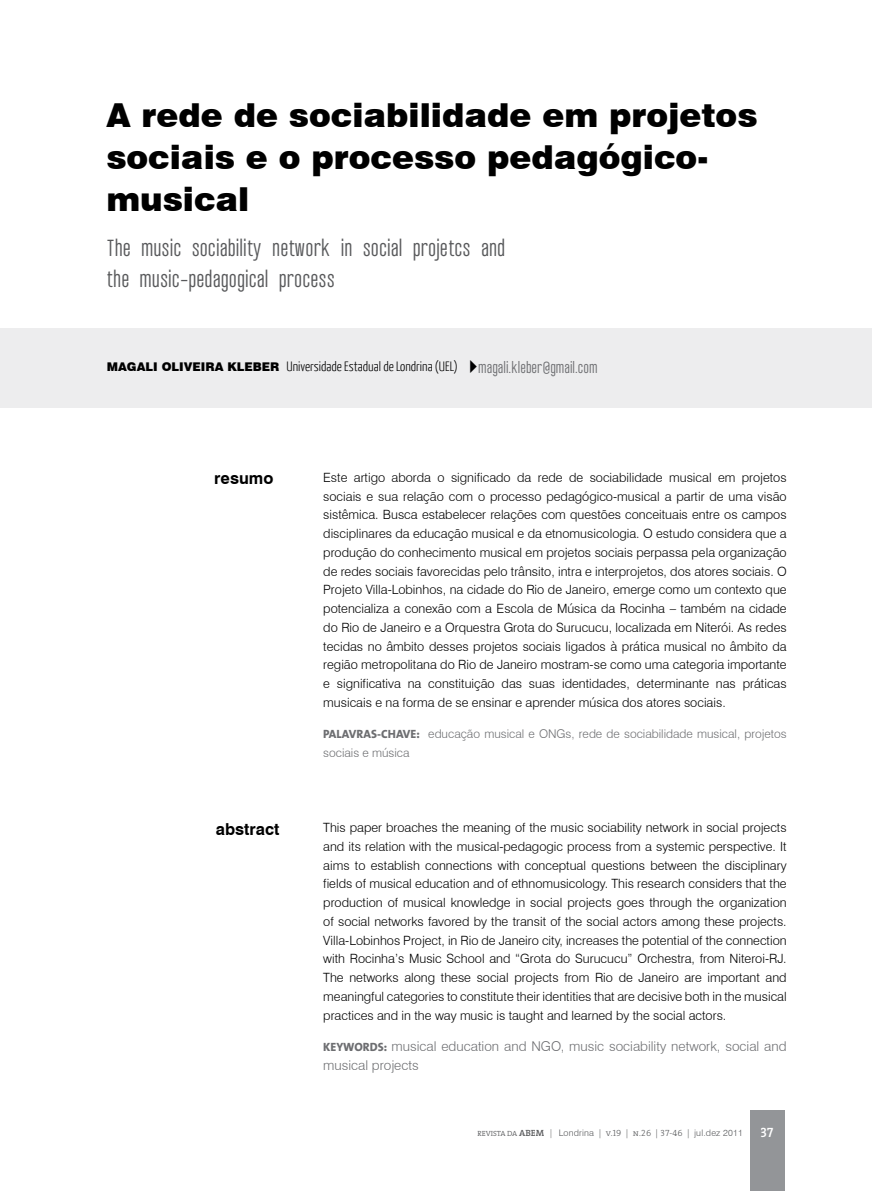
<style>
.page{position:relative;width:872px;height:1191px;background:#fff}
.page>*{position:absolute;margin:0;border:0;box-sizing:border-box;transform-origin:0 0}
.t1{font:900 33px/42px "Swiss 721 BT";color:#000}
.t2{font:19.5px/31.5px "Wearetrippin Short";color:#58595b}
.t3{font:700 16.5px "Swiss 721 BT";color:#000}
.t4{font:300 13.5px/18.8px "Swiss 721 BT";color:#6d6e71}
.t5{font:300 13.5px "Yanone Kaffeesatz";color:#000}
.t6{font:13.5px "Wearetrippin Short";color:#6d6e71}
.t7{font:13.5px "The Serif Semi Bold Caps";color:#fff}
.t8{font:300 12.75px/18.8px "Swiss 721 BT";color:#000;text-align:justify}
.t9{font:300 12px/18.8px "Swiss 721 BT";color:#6d6e71}
.t10{font:300 9px "Swiss 721 BT";letter-spacing:.02em;color:#58595b}
.s1{font-family:"Swiss 721 BT";font-weight:900;font-size:12px}
.s2{font-family:"The Mix";font-weight:800}
.s3{font-family:"The Mix";font-weight:800;font-size:12px}
.s4{font-family:"The Serif";font-size:7.5px}
.s5{font-family:"The Serif";font-weight:600}
.s6{font-family:"The Serif Light Caps";font-weight:400}
</style>
<div class="page">
<div style="left:749px;top:1110px;width:35px;height:81px;background:#939598"></div>
<div style="left:0;top:328px;width:872px;height:79px;background:#ededee"></div>
<h1 class="t1" style="left:106px;top:94px;width:652px">A rede de sociabilidade em projetos sociais e o processo pedagógico&shy;musical</h1>
<h2 class="t2" style="left:106px;top:232px;width:400px">The music sociability network in social projetcs and the music-pedagogical process</h2>
<p class="t5" style="left:107px;top:358px;width:353px"><span class="s1">Magali Oliveira Kleber</span> Universidade Estadual de Londrina (UEL)</p>
<p class="t6" style="left:478px;top:358px;width:121px">magali.kleber@gmail.com</p>
<p class="t3" style="left:214px;top:468px;width:61px">resumo</p>
<p class="t3" style="left:216px;top:819px;width:65px">abstract</p>
<p class="t8" style="left:323px;top:468px;width:465px">Este artigo aborda o significado da rede de sociabilidade musical em projetos sociais e sua relação com o processo pedagógico-musical a partir de uma visão sistêmica. Busca estabelecer relações com questões conceituais entre os campos disciplinares da educação musical e da etnomusicologia. O estudo considera que a produção do conhecimento musical em projetos sociais perpassa pela organização de redes sociais favorecidas pelo trânsito, intra e interprojetos, dos atores sociais. O Projeto Villa-Lobinhos, na cidade do Rio de Janeiro, emerge como um contexto que potencializa a conexão com a Escola de Música da Rocinha – também na cidade do Rio de Janeiro e a Orquestra Grota do Surucucu, localizada em Niterói. As redes tecidas no âmbito desses projetos sociais ligados à prática musical no âmbito da região metropolitana do Rio de Janeiro mostram-se como uma categoria importante e significativa na constituição das suas identidades, determinante nas práticas musicais e na forma de se ensinar e aprender música dos atores sociais.</p>
<p class="t9" style="left:323px;top:724px;width:465px"><span class="s2">PALAVRAS-CHAVE:</span> educação musical e ONGs, rede de sociabilidade musical, projetos sociais e música</p>
<p class="t8" style="left:323px;top:818px;width:465px">This paper broaches the meaning of the music sociability network in social projects and its relation with the musical-pedagogic process from a systemic perspective. It aims to establish connections with conceptual questions between the disciplinary fields of musical education and of ethnomusicology. This research considers that the production of musical knowledge in social projects goes through the organization of social networks favored by the transit of the social actors among these projects.<br>Villa-Lobinhos Project, in Rio de Janeiro city, increases the potential of the connection with Rocinha’s Music School and “Grota do Surucucu” Orchestra, from Niteroi-RJ.<br>The networks along these social projects from Rio de Janeiro are important and meaningful categories to constitute their identities that are decisive both in the musical practices and in the way music is taught and learned by the social actors.</p>
<p class="t4" style="left:323px;top:1036px;width:465px"><span class="s3">KEYWORDS:</span> musical education and NGO, music sociability network, social and musical projects</p>
<p class="t10" style="left:477px;top:1127px;width:267px"><span class="s4">REVISTA DA</span> <span class="s5">ABEM</span> | Londrina <span class="s6">| v.19 | n.26 | 37-46 |</span> jul.dez 2011</p>
<p class="t7" style="left:760px;top:1121px;width:15px">37</p>
</div>
